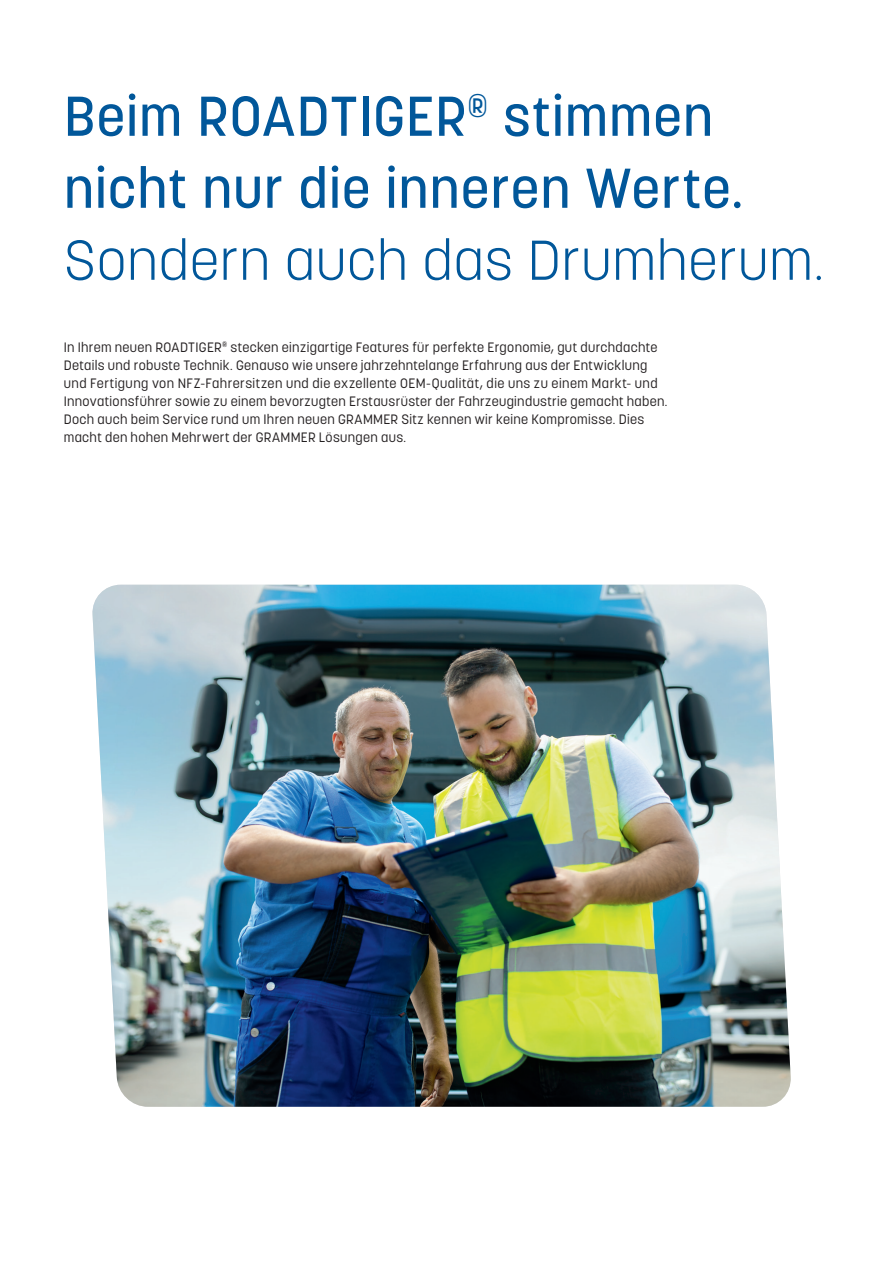
<style>
.page{position:relative;width:893px;height:1263px;background:#fff}
.page>*{position:absolute;margin:0;border:0;box-sizing:border-box;transform-origin:0 0}
.t1{font:500 55.5px/72px "Korolev";letter-spacing:.015em;color:#01579a}
.t2{font:300 55.5px "Korolev";letter-spacing:.015em;color:#01579a}
.t3{font:13.5px/18px "Korolev";letter-spacing:.025em;color:#231f20}
</style>
<div class="page">
<img style="left:92px;top:585px;width:699px;height:522px">
<h1 class="t1" style="left:64px;top:80px;width:681px">Beim ROADTIGER<sup>®</sup> stimmen nicht nur die inneren Werte.</h1>
<h1 class="t2" style="left:64px;top:225px;width:761px">Sondern auch das Drumherum.</h1>
<p class="t3" style="left:64px;top:338px;width:605px">In Ihrem neuen ROADTIGER<sup>®</sup> stecken einzigartige Features für perfekte Ergonomie, gut durchdachte Details und robuste Technik. Genauso wie unsere jahrzehntelange Erfahrung aus der Entwicklung und Fertigung von NFZ-Fahrersitzen und die exzellente OEM-Qualität, die uns zu einem Markt- und Innovationsführer sowie zu einem bevorzugten Erstausrüster der Fahrzeugindustrie gemacht haben.<br>Doch auch beim Service rund um Ihren neuen GRAMMER Sitz kennen wir keine Kompromisse. Dies macht den hohen Mehrwert der GRAMMER Lösungen aus.</p>
</div>
